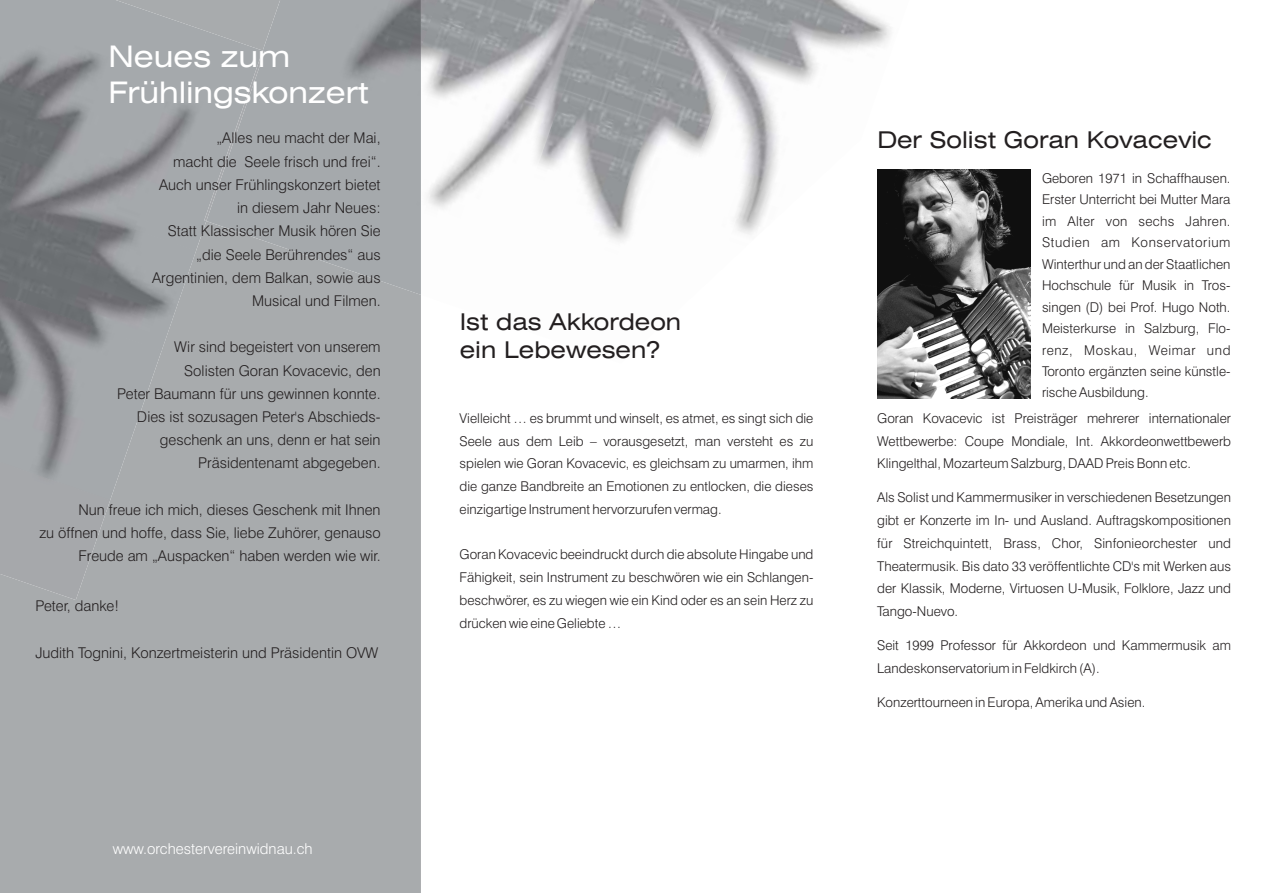
<style>
.page{position:relative;width:1263px;height:893px;background:#fff}
.page>*{position:absolute;margin:0;border:0;box-sizing:border-box;transform-origin:0 0}
.t1{font:expanded 29.7px/35.4px "Swiss 721 BT";color:#fff}
.t2{font:expanded 23.1px/27.5px "Swiss 721 BT";color:#231f20}
.t3{font:300 15px "Swiss 721 BT";color:#fff}
.t4{font:300 14.85px/23.2px "Swiss 721 BT";color:#231f20;text-align:right}
.t5{font:300 13.5px/22.8px "Swiss 721 BT";color:#231f20;text-align:justify}
</style>
<div class="page">
<div style="left:0;top:251px;width:421px;height:642px;background:#a8abad"></div>
<img style="left:0;top:0;width:206px;height:251px">
<img style="left:0;top:178px;width:196px;height:173px">
<img style="left:0;top:290px;width:162px;height:211px">
<div style="left:0;top:458px;width:110px;height:142px;background:#a6a8ab"></div>
<img style="left:757px;top:0;width:134px;height:229px">
<img style="left:599px;top:0;width:158px;height:242px">
<img style="left:421px;top:0;width:178px;height:220px">
<img style="left:421px;top:0;width:21px;height:32px">
<img style="left:421px;top:29px;width:6px;height:20px">
<img style="left:658px;top:223px;width:87px;height:19px">
<div style="left:206px;top:0;width:215px;height:295px;background:#a5a9ac"></div>
<div style="left:234px;top:51px;width:31px;height:89px;background:#a5a9ac"></div>
<div style="left:204px;top:132px;width:31px;height:89px;background:#a5a9ac"></div>
<img style="left:877px;top:169px;width:153px;height:229px">
<h1 class="t1" style="left:108px;top:42px;width:262px">Neues zum<br>Frühlingskonzert</h1>
<p class="t4" style="left:152px;top:128px;width:230px">„Alles neu macht der Mai,<br>macht die Seele frisch und frei“.<br>Auch unser Frühlingskonzert bietet in diesem Jahr Neues:<br>Statt Klassischer Musik hören Sie „die Seele Berührendes“ aus<br>Argentinien, dem Balkan, sowie aus<br>Musical und Filmen.</p>
<p class="t4" style="left:117px;top:337px;width:265px">Wir sind begeistert von unserem<br>Solisten Goran Kovacevic, den<br>Peter Baumann für uns gewinnen konnte.<br>Dies ist sozusagen Peter's Abschieds&shy;geschenk an uns, denn er hat sein Präsidentenamt abgegeben.</p>
<p class="t4" style="left:39px;top:499px;width:343px">Nun freue ich mich, dieses Geschenk mit Ihnen<br>zu öffnen und hoffe, dass Sie, liebe Zuhörer, genauso<br>Freude am „Auspacken“ haben werden wie wir.</p>
<p class="t4" style="left:35px;top:596px;width:85px">Peter, danke!</p>
<p class="t4" style="left:35px;top:642px;width:344px">Judith Tognini, Konzertmeisterin und Präsidentin OVW</p>
<p class="t3" style="left:113px;top:843px;width:201px">www.orchestervereinwidnau.ch</p>
<h2 class="t2" style="left:460px;top:310px;width:223px">Ist das Akkordeon ein Lebewesen?</h2>
<p class="t5" style="left:460px;top:408px;width:355px">Vielleicht … es brummt und winselt, es atmet, es singt sich die Seele aus dem Leib – vorausgesetzt, man versteht es zu spielen wie Goran Kovacevic, es gleichsam zu umarmen, ihm die ganze Bandbreite an Emotionen zu entlocken, die dieses einzigartige Instrument hervorzurufen vermag.</p>
<p class="t5" style="left:460px;top:544px;width:355px">Goran Kovacevic beeindruckt durch die absolute Hingabe und Fähigkeit, sein Instrument zu beschwören wie ein Schlangen&shy;beschwörer, es zu wiegen wie ein Kind oder es an sein Herz zu drücken wie eine Geliebte …</p>
<h2 class="t2" style="left:877px;top:129px;width:336px">Der Solist Goran Kovacevic</h2>
<p class="t5" style="left:1042px;top:169px;width:190px;line-height:21.5px">Geboren 1971 in Schaffhausen.<br>Erster Unterricht bei Mutter Mara im Alter von sechs Jahren.<br>Studien am Konservatorium Winterthur und an der Staatlichen Hochschule für Musik in Tros&shy;singen (D) bei Prof. Hugo Noth.<br>Meisterkurse in Salzburg, Flo&shy;renz, Moskau, Weimar und Toronto ergänzten seine künstle&shy;rische Ausbildung.</p>
<p class="t5" style="left:877px;top:408px;width:355px">Goran Kovacevic ist Preisträger mehrerer internationaler Wettbewerbe: Coupe Mondiale, Int. Akkordeonwettbewerb Klingelthal, Mozarteum Salzburg, DAAD Preis Bonn etc.</p>
<p class="t5" style="left:877px;top:488px;width:355px">Als Solist und Kammermusiker in verschiedenen Besetzungen gibt er Konzerte im In- und Ausland. Auftragskompositionen für Streichquintett, Brass, Chor, Sinfonieorchester und Theatermusik. Bis dato 33 veröffentlichte CD's mit Werken aus der Klassik, Moderne, Virtuosen U-Musik, Folklore, Jazz und Tango-Nuevo.</p>
<p class="t5" style="left:877px;top:635px;width:355px">Seit 1999 Professor für Akkordeon und Kammermusik am<br>Landeskonservatorium in Feldkirch (A).</p>
<p class="t5" style="left:877px;top:692px;width:270px">Konzerttourneen in Europa, Amerika und Asien.</p>
</div>
